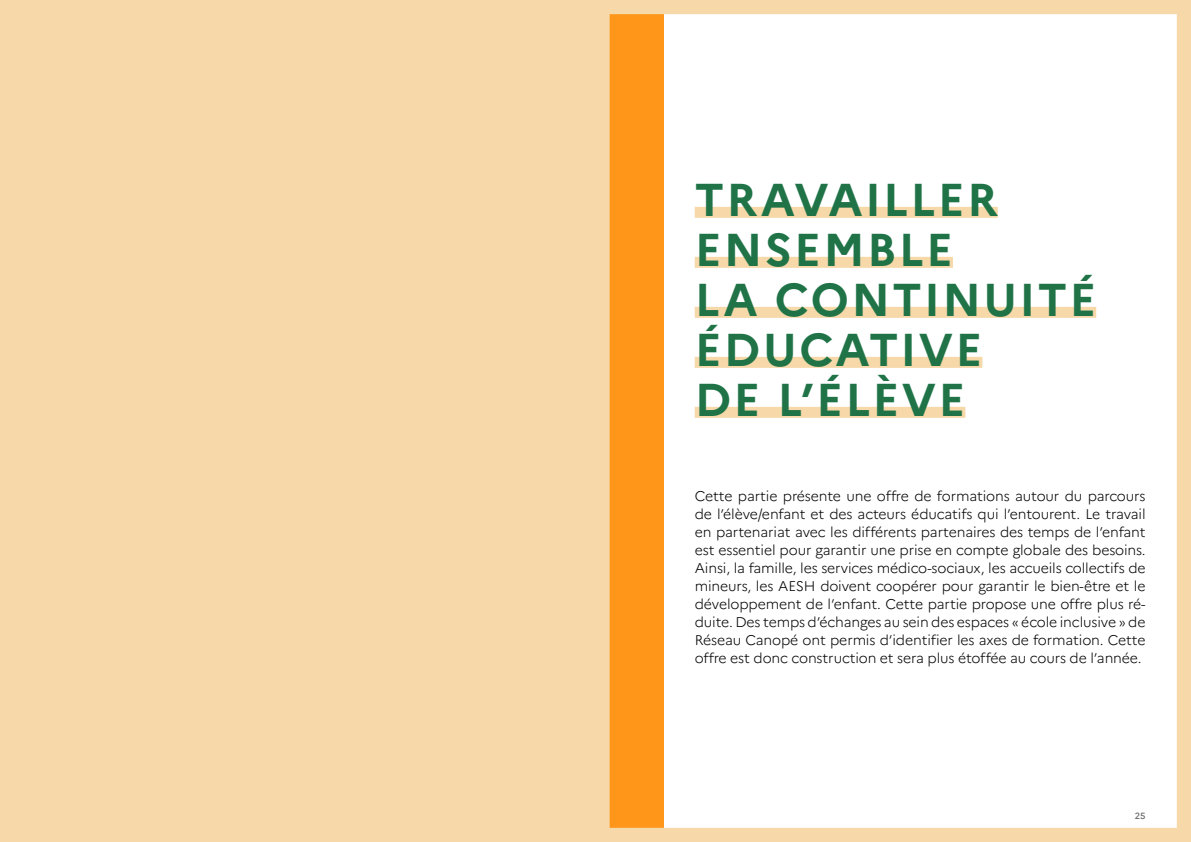
<style>
.page{position:relative;width:1191px;height:842px;background:#fff}
.page>*{position:absolute;margin:0;border:0;box-sizing:border-box;transform-origin:0 0}
.t1{font:700 46px/50px "Marianne";letter-spacing:.05em;color:#1f7347}
.t2{font:300 14px/18px "Marianne";letter-spacing:-.01em;color:#000;text-align:justify}
.t3{font:500 9px "Marianne";color:#686966}
</style>
<div class="page">
<div style="left:0;top:0;width:595px;height:842px;background:#f6d8a9"></div>
<svg style="left:595px;top:0;width:596px;height:842px"></svg>
<h1 class="t1" style="left:694px;top:171px;width:403px">TRAVAILLER<br>ENSEMBLE<br>LA CONTINUITÉ<br>ÉDUCATIVE<br>DE L’ÉLÈVE</h1>
<p class="t2" style="left:694px;top:486px;width:452px">Cette partie présente une offre de formations autour du parcours de l’élève/enfant et des acteurs éducatifs qui l’entourent. Le travail en partenariat avec les différents partenaires des temps de l’enfant est essentiel pour garantir une prise en compte globale des besoins.<br>Ainsi, la famille, les services médico-sociaux, les accueils collectifs de mineurs, les AESH doivent coopérer pour garantir le bien-être et le développement de l’enfant. Cette partie propose une offre plus ré&shy;duite. Des temps d’échanges au sein des espaces « école inclusive » de Réseau Canopé ont permis d’identifier les axes de formation. Cette offre est donc construction et sera plus étoffée au cours de l’année.</p>
<p class="t3" style="left:1134px;top:809px;width:12px">25</p>
</div>
